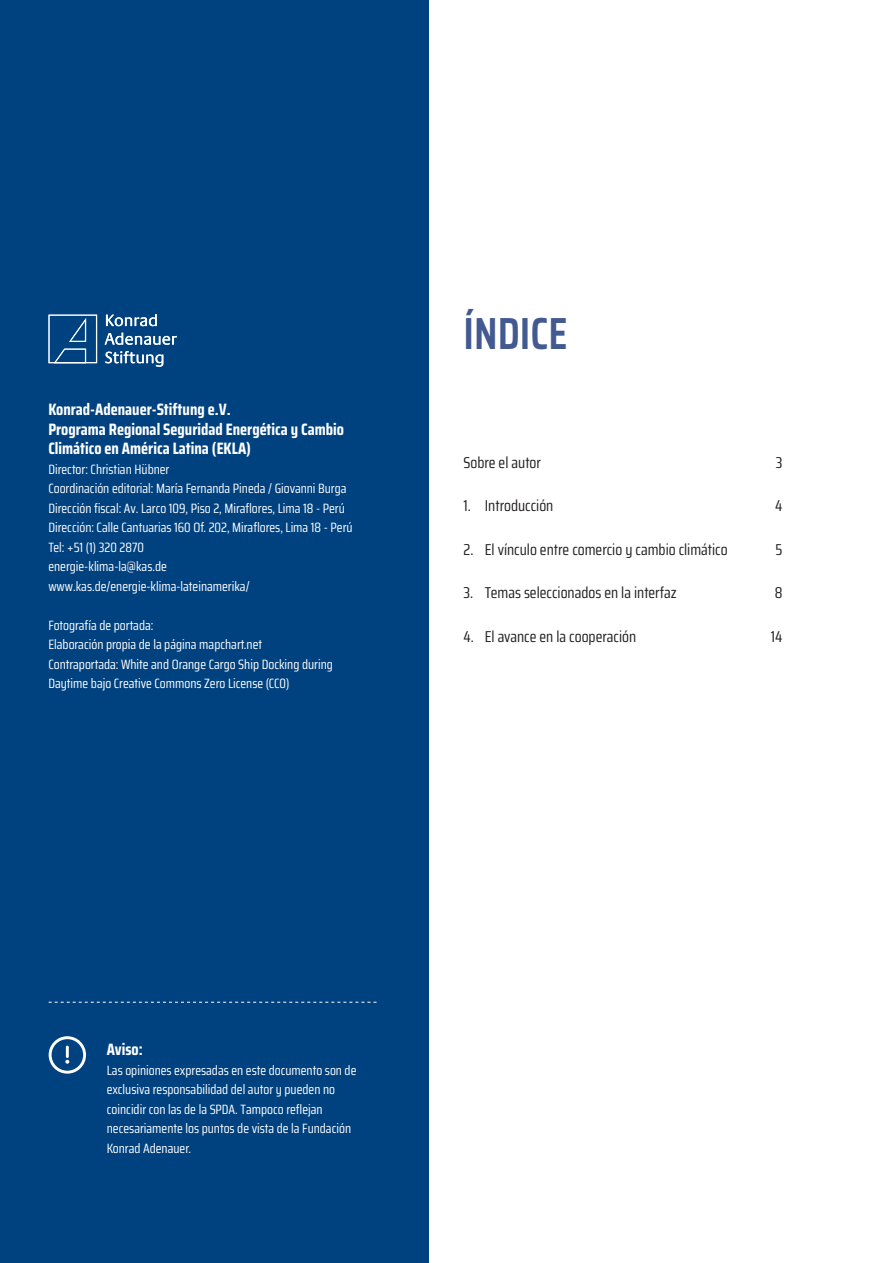
<style>
.page{position:relative;width:893px;height:1263px;background:#fff}
.page>*{position:absolute;margin:0;border:0;box-sizing:border-box;transform-origin:0 0}
.TITULO{font:600 45px "Saira Condensed";color:#435a91}
.TITULO_CUADRO{font:700 16.5px "Saira Condensed";color:#fff}
.t1{font:15.75px "Saira Condensed";color:#231f20}
.TITULO_CUADRO-2{font:13.5px/19.5px "Saira Condensed";color:#fff}
</style>
<div class="page">
<div style="left:0;top:0;width:429px;height:1263px;background:#004280"></div>
<svg style="left:49px;top:1036px;width:37px;height:38px"></svg>
<svg style="left:49px;top:1002px;width:328px;height:1px"></svg>
<svg style="left:106px;top:314px;width:51px;height:12px"></svg>
<svg style="left:105px;top:333px;width:72px;height:12px"></svg>
<svg style="left:105px;top:351px;width:58px;height:16px"></svg>
<svg style="left:48px;top:315px;width:49px;height:48px"></svg>
<p class="TITULO_CUADRO" style="left:48px;top:397px;width:184px">Konrad-Adenauer-Stiftung e.V.</p>
<p class="TITULO_CUADRO" style="left:48px;top:416px;width:297px">Programa Regional Seguridad Energética y Cambio</p>
<p class="TITULO_CUADRO" style="left:48px;top:436px;width:204px">Climático en América Latina (EKLA)</p>
<p class="TITULO_CUADRO-2" style="left:48px;top:459px;width:123px">Director: Christian Hübner</p>
<p class="TITULO_CUADRO-2" style="left:48px;top:478px;width:300px">Coordinación editorial: María Fernanda Pineda / Giovanni Burga</p>
<p class="TITULO_CUADRO-2" style="left:48px;top:498px;width:298px">Dirección fiscal: Av. Larco 109, Piso 2, Miraflores, Lima 18 - Perú</p>
<p class="TITULO_CUADRO-2" style="left:48px;top:517px;width:306px">Dirección: Calle Cantuarias 160 Of. 202, Miraflores, Lima 18 - Perú</p>
<p class="TITULO_CUADRO-2" style="left:48px;top:537px;width:97px">Tel: +51 (1) 320 2870</p>
<p class="TITULO_CUADRO-2" style="left:48px;top:556px;width:120px">energie-klima-la@kas.de</p>
<p class="TITULO_CUADRO-2" style="left:48px;top:576px;width:203px">www.kas.de/energie-klima-lateinamerika/</p>
<p class="TITULO_CUADRO-2" style="left:48px;top:615px;width:107px">Fotografía de portada:</p>
<p class="TITULO_CUADRO-2" style="left:48px;top:634px;width:215px">Elaboración propia de la página mapchart.net</p>
<p class="TITULO_CUADRO-2" style="left:48px;top:654px;width:286px">Contraportada: White and Orange Cargo Ship Docking during<br>Daytime bajo Creative Commons Zero License (CC0)</p>
<p class="TITULO" style="left:463px;top:299px;width:105px">ÍNDICE</p>
<p class="t1" style="left:463px;top:450px;width:79px">Sobre el autor</p>
<p class="t1" style="left:776px;top:450px;width:8px">3</p>
<p class="t1" style="left:463px;top:494px;width:91px">1. Introducción</p>
<p class="t1" style="left:775px;top:494px;width:9px">4</p>
<p class="t1" style="left:463px;top:537px;width:266px">2. El vínculo entre comercio y cambio climático</p>
<p class="t1" style="left:775px;top:537px;width:8px">5</p>
<p class="t1" style="left:463px;top:581px;width:215px">3. Temas seleccionados en la interfaz</p>
<p class="t1" style="left:775px;top:581px;width:9px">8</p>
<p class="t1" style="left:463px;top:624px;width:174px">4. El avance en la cooperación</p>
<p class="t1" style="left:771px;top:624px;width:13px">14</p>
<p class="TITULO_CUADRO" style="left:107px;top:1037px;width:37px">Aviso:</p>
<p class="TITULO_CUADRO-2" style="left:107px;top:1060px;width:251px">Las opiniones expresadas en este documento son de</p>
<p class="TITULO_CUADRO-2" style="left:107px;top:1079px;width:230px">exclusiva responsabilidad del autor y pueden no</p>
<p class="TITULO_CUADRO-2" style="left:107px;top:1099px;width:217px">coincidir con las de la SPDA. Tampoco reflejan</p>
<p class="TITULO_CUADRO-2" style="left:107px;top:1118px;width:246px">necesariamente los puntos de vista de la Fundación</p>
<p class="TITULO_CUADRO-2" style="left:107px;top:1138px;width:86px">Konrad Adenauer.</p>
</div>
